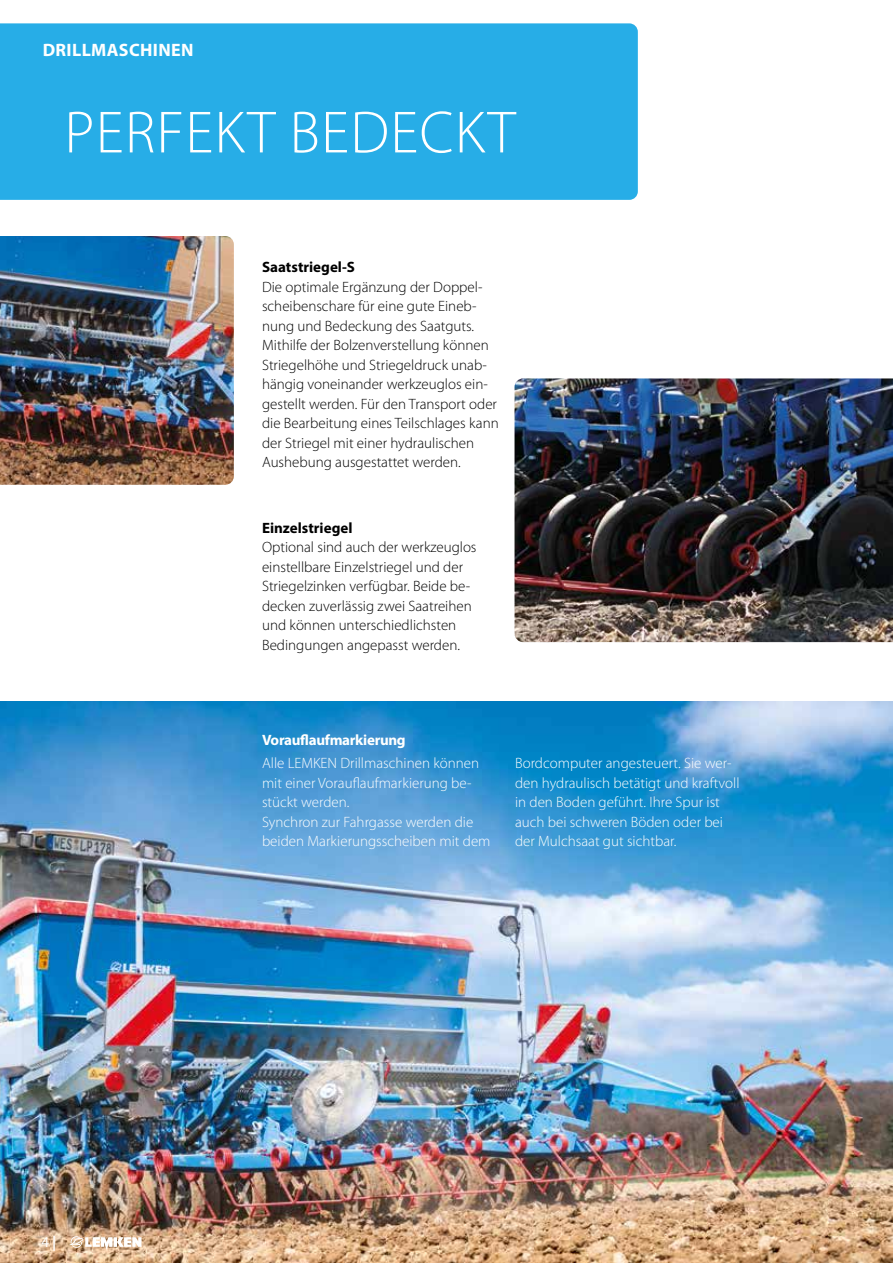
<style>
.page{position:relative;width:893px;height:1263px;background:#fff}
.page>*{position:absolute;margin:0;border:0;box-sizing:border-box;transform-origin:0 0}
.t1{font:300 60px "Myriad Pro";letter-spacing:.02em;color:#fff}
.t2{font:700 18px "Myriad Pro";letter-spacing:.02em;color:#fff}
.t3{font:300 15px/19.5px "Myriad Pro";color:#000}
.t4{font:300 15px/19.5px "Myriad Pro";color:#fff}
.t5{font:700 15px "Myriad Pro";color:#000}
.t6{font:700 15px "Myriad Pro";letter-spacing:-.02em;color:#fff}
.t7{font:15px "Myriad Pro";color:#fff}
.s1{font-weight:700}
</style>
<div class="page">
<div style="left:0;top:23px;width:638px;height:177px;background:#27ade7"></div>
<img style="left:514px;top:378px;width:379px;height:264px">
<img style="left:0;top:236px;width:234px;height:249px">
<img style="left:0;top:702px;width:893px;height:561px">
<svg style="left:59px;top:1236px;width:83px;height:13px"></svg>
<p class="t2" style="left:43px;top:38px;width:152px">DRILLMASCHINEN</p>
<h1 class="t1" style="left:64px;top:96px;width:453px">PERFEKT BEDECKT</h1>
<p class="t5" style="left:262px;top:257px;width:94px">Saatstriegel-S</p>
<p class="t3" style="left:262px;top:277px;width:238px">Die optimale Ergänzung der Doppel&shy;scheibenschare für eine gute Eineb&shy;nung und Bedeckung des Saatguts.<br>Mithilfe der Bolzenverstellung können Striegelhöhe und Striegeldruck unab&shy;hängig voneinander werkzeuglos ein&shy;gestellt werden. Für den Transport oder die Bearbeitung eines Teilschlages kann der Striegel mit einer hydraulischen Aushebung ausgestattet werden.</p>
<p class="t5" style="left:262px;top:518px;width:92px">Einzelstriegel</p>
<p class="t3" style="left:262px;top:537px;width:216px">Optional sind auch der werkzeuglos einstellbare Einzelstriegel und der Striegelzinken verfügbar. Beide be&shy;decken zuverlässig zwei Saatreihen und können unterschiedlichsten Bedingungen angepasst werden.</p>
<p class="t6" style="left:262px;top:730px;width:145px">Vorauflaufmarkierung</p>
<p class="t7" style="left:41px;top:1232px;width:16px">4 <span class="s1">|</span></p>
<p class="t4" style="left:262px;top:753px;width:230px">Alle LEMKEN Drillmaschinen können mit einer Vorauflaufmarkierung be&shy;stückt werden.<br>Synchron zur Fahrgasse werden die beiden Markierungsscheiben mit dem</p>
<p class="t4" style="left:515px;top:753px;width:226px">Bordcomputer angesteuert. Sie wer&shy;den hydraulisch betätigt und kraftvoll in den Boden geführt. Ihre Spur ist auch bei schweren Böden oder bei der Mulchsaat gut sichtbar.</p>
</div>
